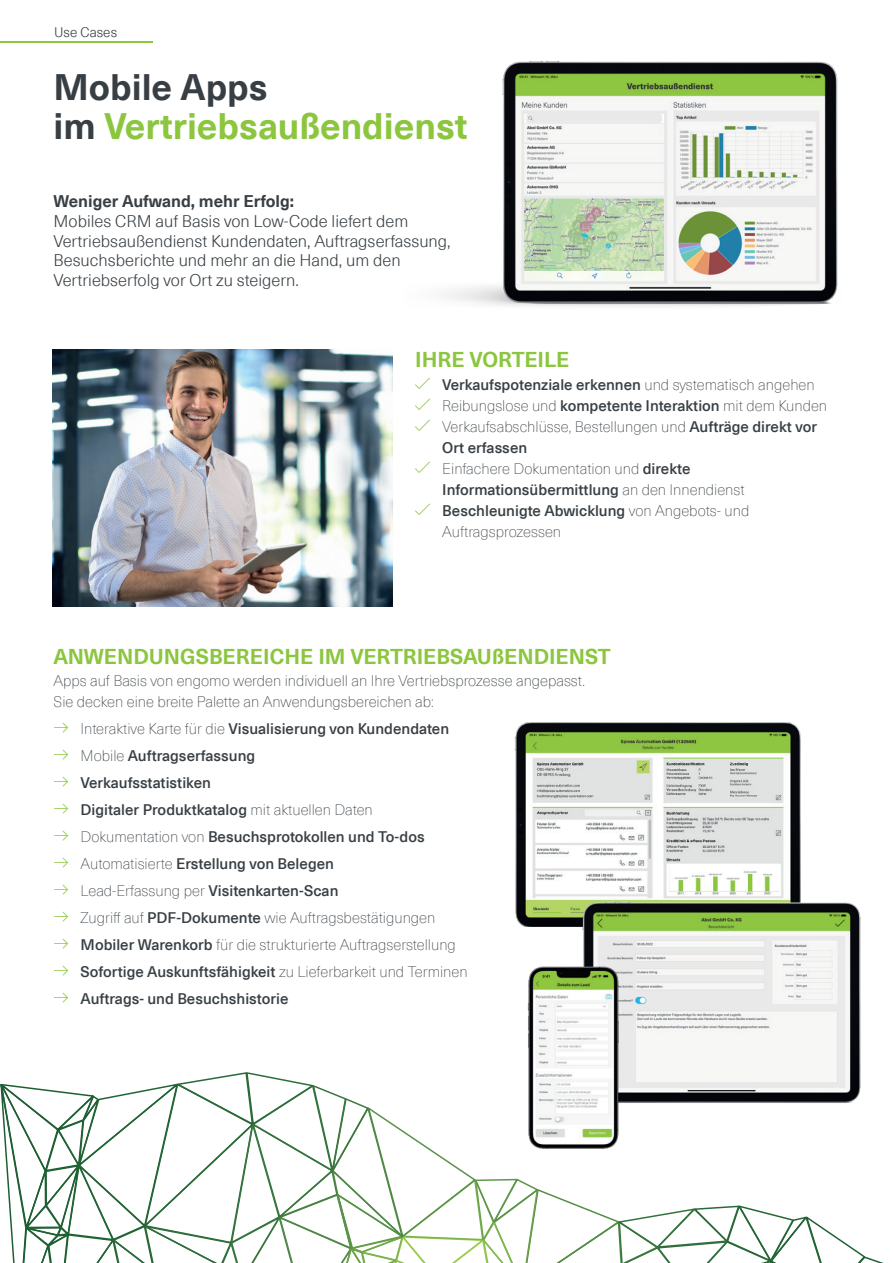
<style>
.page{position:relative;width:893px;height:1263px;background:#fff}
.page>*{position:absolute;margin:0;border:0;box-sizing:border-box;transform-origin:0 0}
.t1{font:700 36px/39px "Neue Haas Unica Pro";color:#8bc63e}
.t2{font:700 21px "Neue Haas Unica Pro";color:#8bc63e}
.t3{font:300 16.5px/19.8px "Neue Haas Unica Pro";color:#383f44}
.t4{font:700 16.5px "Neue Haas Unica Pro";color:#383f44}
.t5{font:500 15px/27px "Neue Haas Unica Pro";color:#383f44}
.t6{font:100 15px/21px "Neue Haas Unica Pro";color:#383f44}
.t7{font:300 13.5px "Neue Haas Unica Pro";letter-spacing:.005em;color:#2f3a3c}
.s1{color:#383f44}
.s2{font-weight:500}
.s3{font-weight:100}
</style>
<div class="page">
<hr style="left:0;top:41px;width:152px;height:1px;background:#8bc63e">
<img style="left:53px;top:349px;width:340px;height:257px">
<img style="left:514px;top:723px;width:287px;height:204px">
<img style="left:556px;top:874px;width:305px;height:119px">
<img style="left:444px;top:61px;width:394px;height:246px">
<img style="left:528px;top:965px;width:93px;height:28px">
<svg style="left:0;top:993px;width:884px;height:270px"></svg>
<p class="t7" style="left:54px;top:24px;width:65px">Use Cases</p>
<h1 class="t1" style="left:54px;top:68px;width:416px"><span class="s1">Mobile Apps<br>im</span> Vertriebsaußendienst</h1>
<p class="t4" style="left:54px;top:191px;width:242px">Weniger Aufwand, mehr Erfolg:</p>
<p class="t3" style="left:54px;top:211px;width:399px">Mobiles CRM auf Basis von Low-Code liefert dem Vertriebsaußendienst Kundendaten, Auftragserfassung, Besuchsberichte und mehr an die Hand, um den Vertriebserfolg vor Ort zu steigern.</p>
<h2 class="t2" style="left:415px;top:347px;width:156px">IHRE VORTEILE</h2>
<p class="t6" style="left:442px;top:374px;width:386px"><span class="s2">Verkaufspotenziale erkennen</span> und systematisch angehen Reibungslose und <span class="s2">kompetente Interaktion</span> mit dem Kunden Verkaufsabschlüsse, Bestellungen und <span class="s2">Aufträge direkt vor Ort erfassen<br></span>Einfachere Dokumentation und <span class="s2">direkte Informationsübermittlung</span> an den Innendienst <span class="s2">Beschleunigte Abwicklung</span> von Angebots- und Auftragsprozessen</p>
<h2 class="t2" style="left:54px;top:643px;width:559px">ANWENDUNGSBEREICHE IM VERTRIEBSAUßENDIENST</h2>
<p class="t6" style="left:54px;top:671px;width:533px">Apps auf Basis von engomo werden individuell an Ihre Vertriebsprozesse angepasst.<br>Sie decken eine breite Palette an Anwendungsbereichen ab:</p>
<p class="t5" style="left:81px;top:716px;width:389px"><span class="s3">Interaktive Karte für die</span> Visualisierung von Kundendaten <span class="s3">Mobile</span> Auftragserfassung<br>Verkaufsstatistiken<br>Digitaler Produktkatalog <span class="s3">mit aktuellen Daten Dokumentation von</span> Besuchsprotokollen und To-dos <span class="s3">Automatisierte</span> Erstellung von Belegen<br><span class="s3">Lead-Erfassung per</span> Visitenkarten-Scan<br><span class="s3">Zugriff auf</span> PDF-Dokumente <span class="s3">wie Auftragsbestätigungen </span>Mobiler Warenkorb <span class="s3">für die strukturierte Auftragserstellung </span>Sofortige Auskunftsfähigkeit <span class="s3">zu Lieferbarkeit und Terminen </span>Auftrags- und Besuchshistorie</p>
</div>
